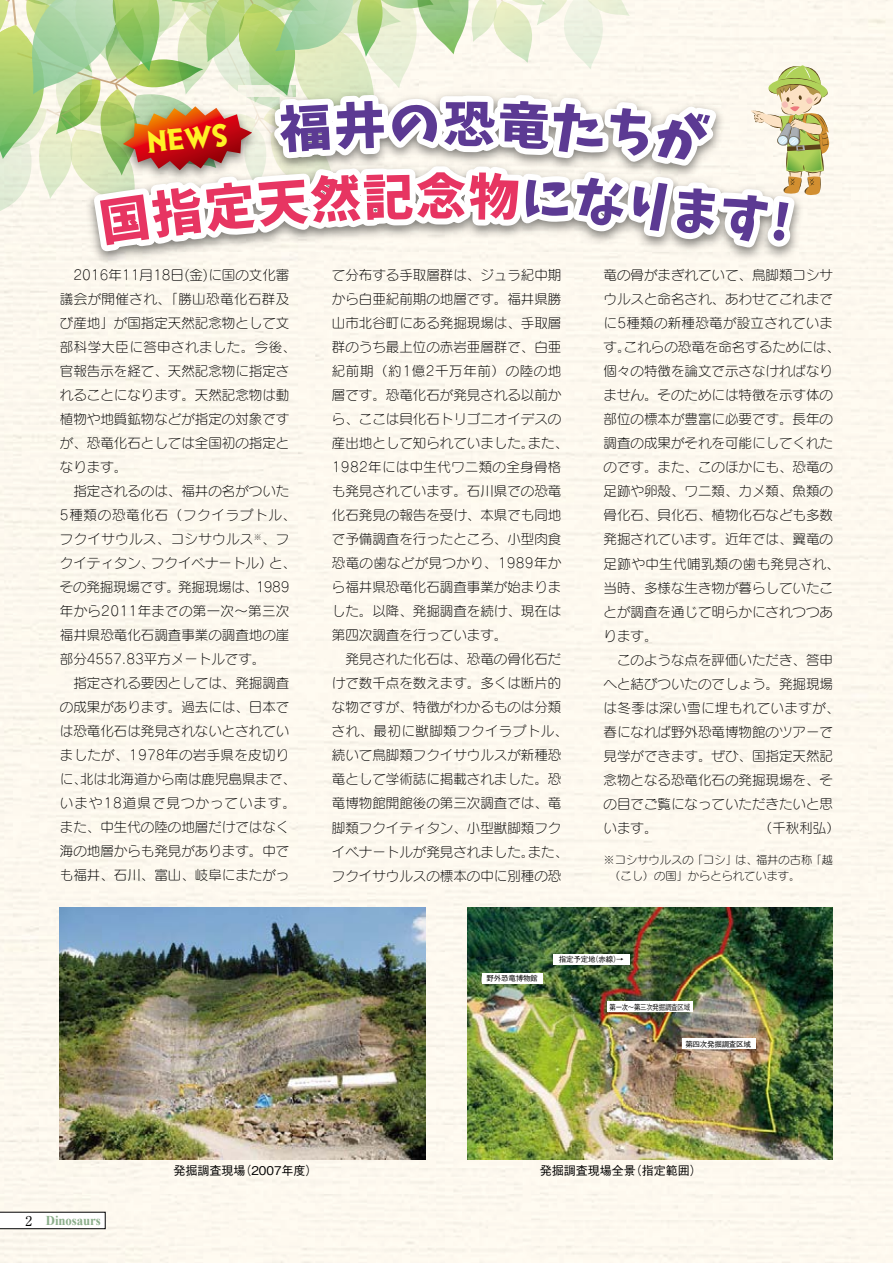
<style>
.page{position:relative;width:893px;height:1263px;background:#fef9ef}
.page>*{position:absolute;margin:0;border:0;box-sizing:border-box;transform-origin:0 0}
.t1{font:27px "Gospel Std EB";color:#fff226}
.t2{font:13.5px/24px "Seurat Pro L";color:#000}
.t3{font:700 13.5px "Times New Roman";letter-spacing:-.005em;color:#8bae8a;scale:.95 1}
.t4{font:500 12px "Gothic BBB Pr 6";color:#000}
.t5{font:11.25px/16.5px "Seurat Pro L";color:#000}
.t6{font:500 7.5px "Gothic BBB Pr 6";letter-spacing:-.03em;color:#000}
.t7{font:7.5px "Koz Go Pro";letter-spacing:-.025em;color:#000;scale:.85 1}
.s1{font-family:"Gothic BBB Pr 6";font-weight:500}
.s2{font-family:"Ryumin Pr 6";font-weight:400;color:#000}
</style>
<div class="page">
<img style="left:60px;top:907px;width:363px;height:252px">
<svg style="left:423px;top:278px;width:86px;height:972px"></svg>
<svg style="left:0;top:0;width:830px;height:259px"></svg>
<img style="left:467px;top:907px;width:366px;height:252px">
<div style="left:553px;top:954px;width:77px;height:10px;background:#fff"></div>
<div style="left:682px;top:1038px;width:73px;height:11px;background:#fff"></div>
<div style="left:607px;top:1002px;width:86px;height:10px;background:#fff"></div>
<div style="left:482px;top:973px;width:60px;height:10px;background:#fff"></div>
<svg style="left:0;top:1212px;width:105px;height:17px"></svg>
<h1 class="t1" style="left:146px;top:124px;width:83px;rotate:-5deg">NEWS</h1>
<p class="t2" style="left:60px;top:263px;width:238px">　2016年11月18日(金)に国の文化審議会が開催され、「勝山恐竜化石群及び産地」が国指定天然記念物として文部科学大臣に答申されました。今後、官報告示を経て、天然記念物に指定されることになります。天然記念物は動植物や地質鉱物などが指定の対象ですが、恐竜化石としては全国初の指定となります。<br>　指定されるのは、福井の名がついた<br>5種類の恐竜化石（フクイラプトル、フクイサウルス、コシサウルス<sup>※</sup>、フクイティタン、フクイベナートル）と、その発掘現場です。発掘現場は、1989年から2011年までの第一次～第三次福井県恐竜化石調査事業の調査地の崖部分4557.83平方メートルです。<br>　指定される要因としては、発掘調査の成果があります。過去には、日本では恐竜化石は発見されないとされていましたが、1978年の岩手県を皮切りに、北は北海道から南は鹿児島県まで、いまや18道県で見つかっています。また、中生代の陸の地層だけではなく海の地層からも発見があります。中でも福井、石川、富山、岐阜にまたがっ</p>
<p class="t2" style="left:332px;top:263px;width:238px">て分布する手取層群は、ジュラ紀中期から白亜紀前期の地層です。福井県勝山市北谷町にある発掘現場は、手取層群のうち最上位の赤岩亜層群で、白亜紀前期（約1億2千万年前）の陸の地層です。恐竜化石が発見される以前から、ここは貝化石トリゴニオイデスの産出地として知られていました。また、<br>1982年には中生代ワニ類の全身骨格も発見されています。石川県での恐竜化石発見の報告を受け、本県でも同地で予備調査を行ったところ、小型肉食恐竜の歯などが見つかり、1989年から福井県恐竜化石調査事業が始まりました。以降、発掘調査を続け、現在は第四次調査を行っています。<br>　発見された化石は、恐竜の骨化石だけで数千点を数えます。多くは断片的な物ですが、特徴がわかるものは分類され、最初に獣脚類フクイラプトル、続いて鳥脚類フクイサウルスが新種恐竜として学術誌に掲載されました。恐竜博物館開館後の第三次調査では、竜脚類フクイティタン、小型獣脚類フクイベナートルが発見されました。また、フクイサウルスの標本の中に別種の恐</p>
<p class="t2" style="left:604px;top:263px;width:238px">竜の骨がまぎれていて、鳥脚類コシサウルスと命名され、あわせてこれまでに5種類の新種恐竜が設立されています。これらの恐竜を命名するためには、個々の特徴を論文で示さなければなりません。そのためには特徴を示す体の部位の標本が豊富に必要です。長年の調査の成果がそれを可能にしてくれたのです。また、このほかにも、恐竜の足跡や卵殻、ワニ類、カメ類、魚類の骨化石、貝化石、植物化石なども多数発掘されています。近年では、翼竜の足跡や中生代哺乳類の歯も発見され、当時、多様な生き物が暮らしていたことが調査を通じて明らかにされつつあります。<br>　このような点を評価いただき、答申へと結びついたのでしょう。発掘現場は冬季は深い雪に埋もれていますが、春になれば野外恐竜博物館のツアーで見学ができます。ぜひ、国指定天然記念物となる恐竜化石の発掘現場を、その目でご覧になっていただきたいと思います。　　　　　　　　（千秋利弘）</p>
<p class="t5" style="left:609px;top:851px;width:225px;text-indent:-6px">※コシサウルスの「コシ」は、福井の古称「越（こし）の国」からとられています。</p>
<p class="t6" style="left:487px;top:972px;width:53px">野外恐竜博物館</p>
<p class="t6" style="left:559px;top:953px;width:66px">指定予定地（赤線）→</p>
<p class="t7" style="left:610px;top:1002px;width:96px"><span class="s1">第一次～第</span>三次発掘調査区域</p>
<p class="t6" style="left:685px;top:1038px;width:67px">第四次発掘調査区域</p>
<p class="t3" style="left:26px;top:1211px;width:81px"><span class="s2">2　</span>Dinosaurs</p>
<p class="t4" style="left:173px;top:1161px;width:146px">発掘調査現場（2007年度）</p>
<p class="t4" style="left:540px;top:1161px;width:163px">発掘調査現場全景（指定範囲）</p>
</div>
